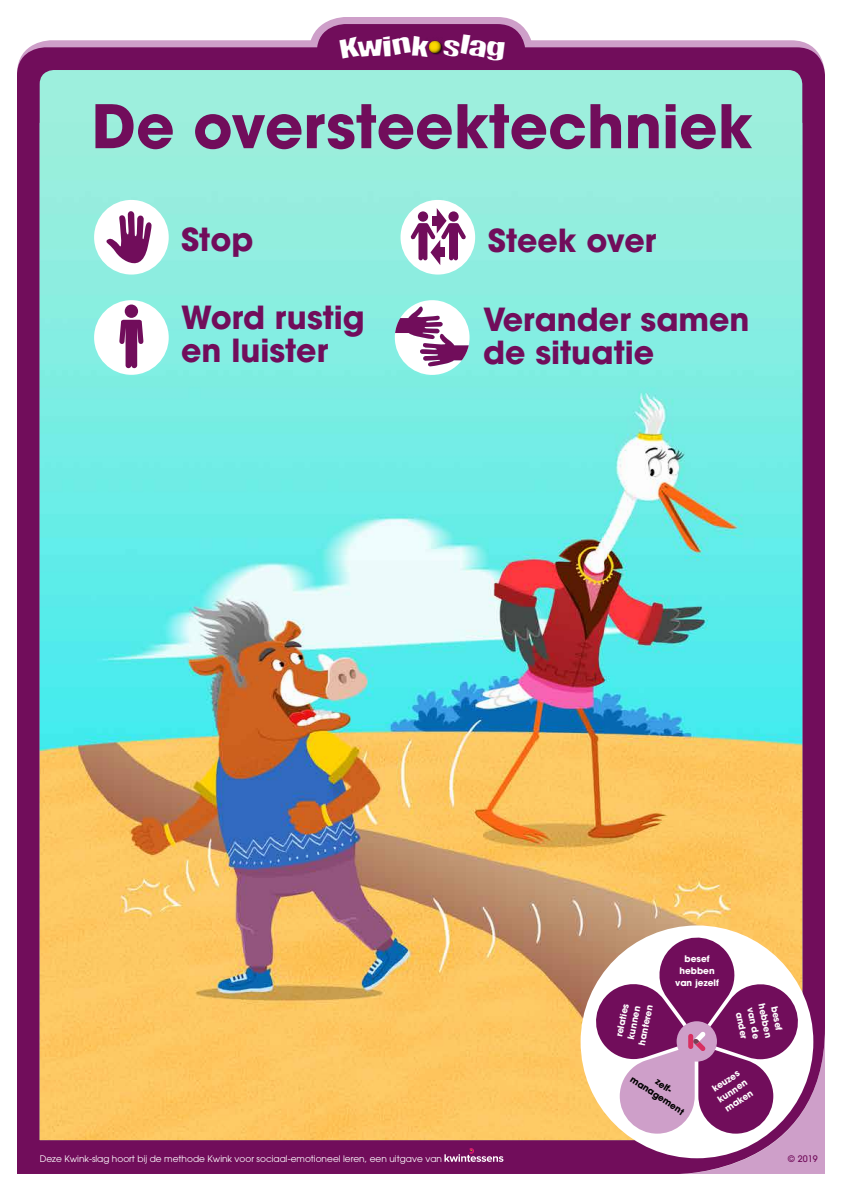
<style>
.page{position:relative;width:842px;height:1191px;background:#fff}
.page>*{position:absolute;margin:0;border:0;box-sizing:border-box;transform-origin:0 0}
.t1{font:700 59.5px "Avant Garde";color:#710d5b}
.t2{font:700 31.6px/33.2px "Avant Garde";color:#710d5b}
.t3{font:24.2px "Happy Happy Joy Joy";color:#fff}
.t4{font:700 9px/11.9px "Avant Garde";color:#fff;text-align:center}
.t5{font:9px "Avant Garde";color:#fff}
.t6{font:700 9px "Avant Garde";color:#000}
.t7{font:500 9px "Avant Garde";color:#710d5b}
</style>
<div class="page">
<svg style="left:305px;top:17px;width:232px;height:30px;background:#984c88"></svg>
<div style="left:17px;top:47px;width:808px;height:1127px;background:#710d5b"></div>
<div style="left:40px;top:70px;width:762px;height:53px;background:#9defdd"></div>
<img style="left:40px;top:123px;width:762px;height:1017px">
<svg style="left:444px;top:1148px;width:59px;height:13px"></svg>
<svg style="left:591px;top:932px;width:234px;height:242px"></svg>
<div style="left:688px;top:1034px;width:5px;height:15px;background:#d82f61;border-radius:3px"></div>
<img style="left:426px;top:38px;width:19px;height:19px">
<div style="left:94px;top:300px;width:75px;height:75px;background:#fff;border-radius:50%"></div>
<div style="left:400px;top:200px;width:75px;height:74px;background:#fff;border-radius:50%"></div>
<svg style="left:410px;top:208px;width:56px;height:57px"></svg>
<div style="left:439px;top:247px;width:6px;height:10px;background:#710d5b"></div>
<svg style="left:395px;top:300px;width:74px;height:75px"></svg>
<div style="left:94px;top:200px;width:75px;height:74px;background:#fff;border-radius:50%"></div>
<svg style="left:106px;top:211px;width:46px;height:55px"></svg>
<svg style="left:119px;top:320px;width:25px;height:48px"></svg>
<div style="left:125px;top:304px;width:13px;height:14px;background:#710d5b;border-radius:50%"></div>
<h3 class="t3" style="left:339px;top:30px;width:91px">Kwink</h3>
<h3 class="t3" style="left:443px;top:30px;width:63px">slag</h3>
<h1 class="t1" style="left:92px;top:88px;width:662px">De oversteektechniek</h1>
<h2 class="t2" style="left:181px;top:222px;width:74px">Stop</h2>
<h2 class="t2" style="left:181px;top:300px;width:185px">Word rustig en luister</h2>
<h2 class="t2" style="left:488px;top:224px;width:170px">Steek over</h2>
<h2 class="t2" style="left:483px;top:302px;width:268px">Verander samen de situatie</h2>
<p class="t5" style="left:40px;top:1153px;width:404px">Deze Kwink-slag hoort bij de methode Kwink voor sociaal-emotioneel leren, een uitgave van</p>
<p class="t4" style="left:675px;top:953px;width:45px">besef hebben van jezelf</p>
<p class="t4" style="left:756px;top:1006px;width:33px;rotate:78deg">van de</p>
<p class="t4" style="left:767px;top:1002px;width:37px;rotate:78deg">hebben</p>
<p class="t4" style="left:780px;top:1004px;width:27px;rotate:78deg">besef</p>
<p class="t4" style="left:612px;top:1038px;width:43px;rotate:-78deg">relaties kunnen hanteren</p>
<p class="t6" style="left:634px;top:1073px;width:64px;rotate:33deg">management</p>
<p class="t4" style="left:745px;top:1010px;width:29px;rotate:78deg">ander</p>
<p class="t6" style="left:660px;top:1075px;width:21px;rotate:33deg">zelf-</p>
<p class="t4" style="left:708px;top:1084px;width:35px;text-align:left;rotate:-33deg">keuzes kunnen maken</p>
<p class="t7" style="left:788px;top:1152px;width:31px">© 2019</p>
</div>
